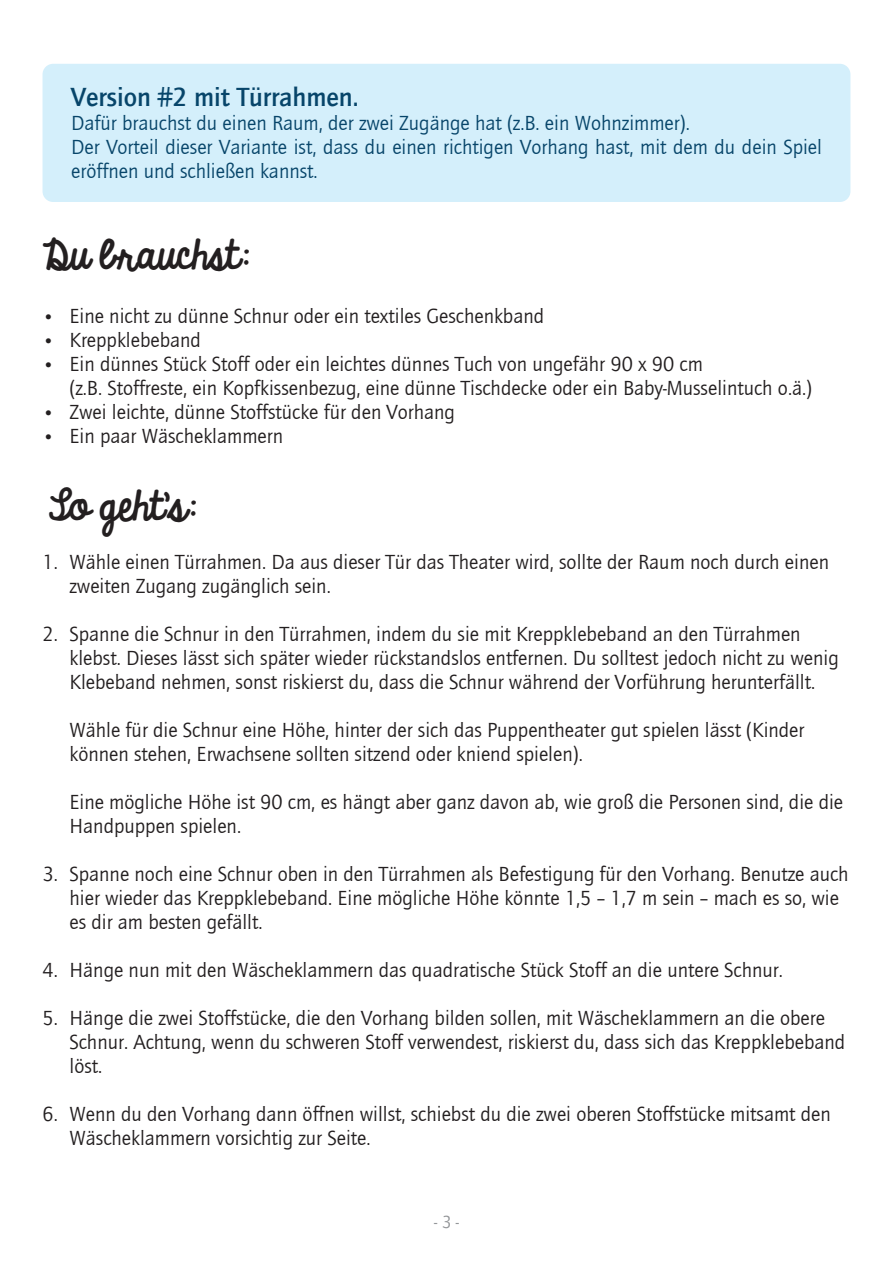
<style>
.page{position:relative;width:893px;height:1263px;background:#fff}
.page>*{position:absolute;margin:0;border:0;box-sizing:border-box;transform-origin:0 0}
.t1{font:36px "Sigikid Always A Good Time";color:#231f20}
.t2{font:700 27px "Quay Itc T";color:#07456a}
.t3{font:21px/24px "Quay Itc T";color:#231f20}
.t4{font:21px/24px "Quay Itc T";color:#07456a}
.t5{font:18px "Quay Itc T";color:#939598}
.s1{font-size:18px}
</style>
<div class="page">
<div style="left:43px;top:64px;width:807px;height:138px;background:#d4effb;border-radius:11px"></div>
<p class="t2" style="left:71px;top:81px;width:289px">Version #2 mit Türrahmen.</p>
<p class="t4" style="left:71px;top:111px;width:620px">Dafür brauchst du einen Raum, der zwei Zugänge hat (z.B. ein Wohnzimmer).</p>
<p class="t4" style="left:71px;top:135px;width:752px">Der Vorteil dieser Variante ist, dass du einen richtigen Vorhang hast, mit dem du dein Spiel eröffnen und schließen kannst.</p>
<p class="t1" style="left:43px;top:225px;width:209px">Du brauchst:</p>
<p class="t3" style="left:43px;top:304px;width:503px"><span class="s1">•</span> Eine nicht zu dünne Schnur oder ein textiles Geschenkband</p>
<p class="t3" style="left:43px;top:328px;width:160px"><span class="s1">•</span> Kreppklebeband</p>
<p class="t3" style="left:70px;top:352px;width:744px;text-indent:-27px"><span class="s1">•</span> Ein dünnes Stück Stoff oder ein leichtes dünnes Tuch von ungefähr 90 x 90 cm<br>(z.B. Stoffreste, ein Kopfkissenbezug, eine dünne Tischdecke oder ein Baby-Musselintuch o.ä.)</p>
<p class="t3" style="left:43px;top:400px;width:414px"><span class="s1">•</span> Zwei leichte, dünne Stoffstücke für den Vorhang</p>
<p class="t3" style="left:43px;top:424px;width:242px"><span class="s1">•</span> Ein paar Wäscheklammern</p>
<p class="t1" style="left:43px;top:476px;width:156px">So geht’s:</p>
<p class="t3" style="left:70px;top:549px;width:761px;text-indent:-27px">1. Wähle einen Türrahmen. Da aus dieser Tür das Theater wird, sollte der Raum noch durch einen zweiten Zugang zugänglich sein.</p>
<p class="t3" style="left:70px;top:621px;width:771px;text-indent:-27px">2. Spanne die Schnur in den Türrahmen, indem du sie mit Kreppklebeband an den Türrahmen klebst. Dieses lässt sich später wieder rückstandslos entfernen. Du solltest jedoch nicht zu wenig<br>Klebeband nehmen, sonst riskierst du, dass die Schnur während der Vorführung herunterfällt.</p>
<p class="t3" style="left:70px;top:717px;width:736px">Wähle für die Schnur eine Höhe, hinter der sich das Puppentheater gut spielen lässt (Kinder können stehen, Erwachsene sollten sitzend oder kniend spielen).</p>
<p class="t3" style="left:70px;top:789px;width:775px">Eine mögliche Höhe ist 90 cm, es hängt aber ganz davon ab, wie groß die Personen sind, die die<br>Handpuppen spielen.</p>
<p class="t3" style="left:70px;top:861px;width:781px;text-indent:-27px">3. Spanne noch eine Schnur oben in den Türrahmen als Befestigung für den Vorhang. Benutze auch hier wieder das Kreppklebeband. Eine mögliche Höhe könnte 1,5 – 1,7 m sein – mach es so, wie es dir am besten gefällt.</p>
<p class="t3" style="left:43px;top:957px;width:742px">4. Hänge nun mit den Wäscheklammern das quadratische Stück Stoff an die untere Schnur.</p>
<p class="t3" style="left:70px;top:1005px;width:777px;text-indent:-27px">5. Hänge die zwei Stoffstücke, die den Vorhang bilden sollen, mit Wäscheklammern an die obere<br>Schnur. Achtung, wenn du schweren Stoff verwendest, riskierst du, dass sich das Kreppklebeband löst.</p>
<p class="t3" style="left:70px;top:1101px;width:763px;text-indent:-27px">6. Wenn du den Vorhang dann öffnen willst, schiebst du die zwei oberen Stoffstücke mitsamt den<br>Wäscheklammern vorsichtig zur Seite.</p>
<p class="t5" style="left:434px;top:1211px;width:26px">- 3 -</p>
</div>
